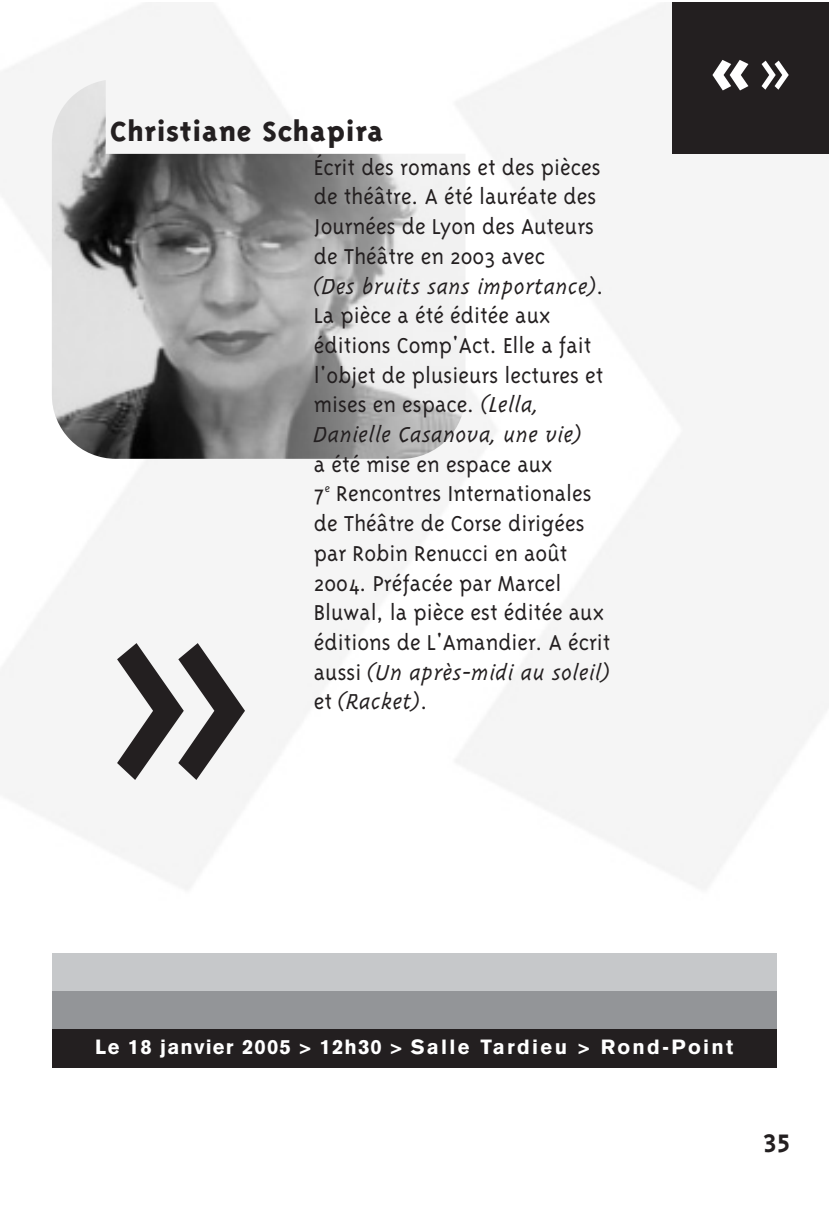
<style>
.page{position:relative;width:831px;height:1213px;background:#fff}
.page>*{position:absolute;margin:0;border:0;box-sizing:border-box;transform-origin:0 0}
.t1{font:800 76.5px "Triplex";color:#fff}
.t2{font:800 31.5px "Triplex";letter-spacing:.025em;color:#231f20}
.t3{font:700 29.25px "Triplex";color:#231f20}
.t4{font:300 24.75px/29.7px "Triplex";color:#231f20}
.t5{font:900 20.25px "Akzidenz Grotesk";letter-spacing:.085em;color:#fff}
.s1{font-style:italic}
.s2{font-weight:300}
</style>
<div class="page">
<img style="left:0;top:2px;width:828px;height:1066px">
<img style="left:52px;top:80px;width:413px;height:378px">
<div style="left:52px;top:953px;width:724px;height:38px;background:#c6c8ca"></div>
<div style="left:52px;top:991px;width:724px;height:38px;background:#939598"></div>
<div style="left:52px;top:1029px;width:724px;height:38px;background:#231f20"></div>
<div style="left:672px;top:2px;width:156px;height:152px;background:#231f20"></div>
<div style="left:117px;top:643px;width:128px;height:137px;background:#f5f5f5"></div>
<p class="t2" style="left:110px;top:119px;width:275px">Christiane Schapira</p>
<p class="t4" style="left:314px;top:154px;width:291px">Écrit des romans et des pièces de théâtre. A été lauréate des<br>Journées de Lyon des Auteurs de Théâtre en 2003 avec<br><span class="s1">(Des bruits sans importance)</span>.<br>La pièce a été éditée aux éditions Comp'Act. Elle a fait l'objet de plusieurs lectures et mises en espace. <span class="s1">(Lella,<br>Danielle Casanova, une vie)</span></p>
<p class="t4" style="left:314px;top:451px;width:298px">a été mise en espace aux<br>7<sup>e</sup> Rencontres Internationales de Théâtre de Corse dirigées par Robin Renucci en août<br>2004. Préfacée par Marcel<br>Bluwal, la pièce est éditée aux éditions de L'Amandier. A écrit aussi <span class="s1">(Un après-midi au soleil) </span>et <span class="s1">(Racket)</span>.</p>
<h1 class="t1" style="left:709px;top:43px;width:85px">«<span class="s2">»</span></h1>
<p class="t5" style="left:95px;top:1039px;width:639px">Le 18 janvier 2005 &gt; 12h30 &gt; Salle Tardieu &gt; Rond-Point</p>
<p class="t3" style="left:763px;top:1127px;width:28px">35</p>
</div>
